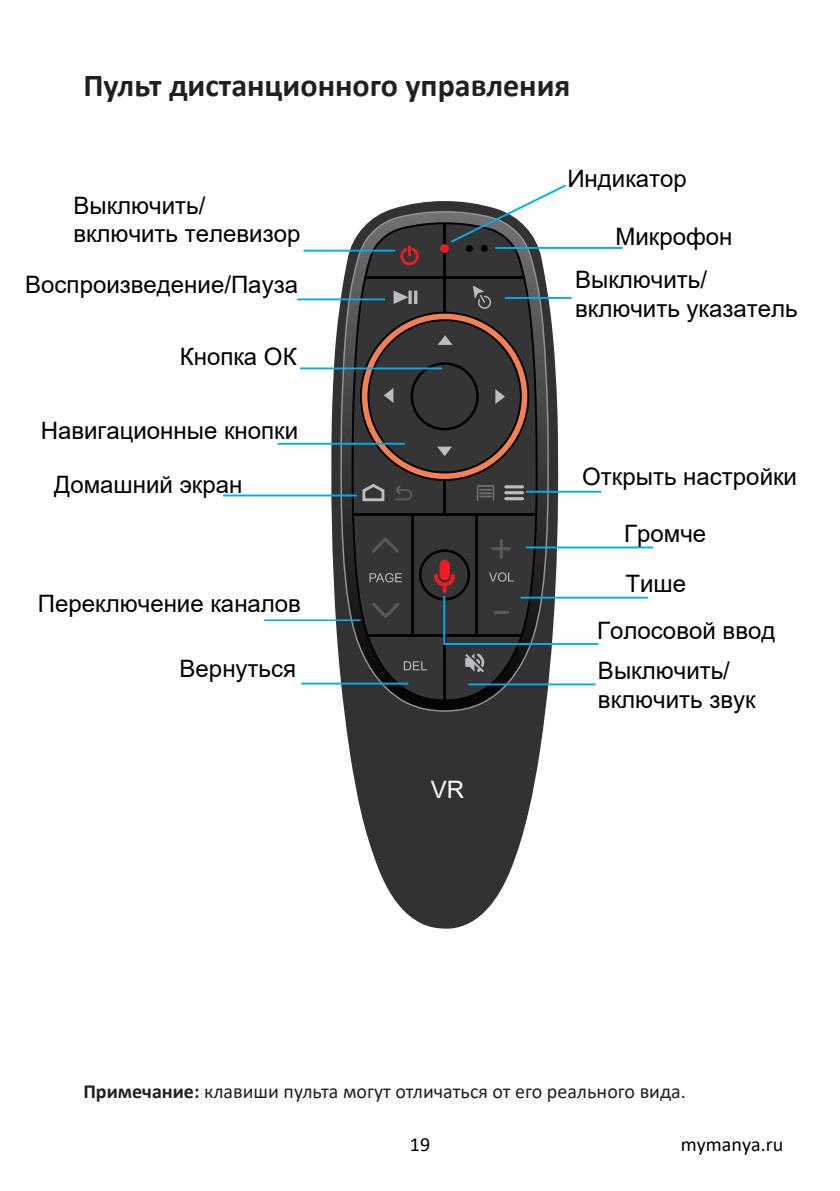
<style>
.page{position:relative;width:840px;height:1191px;background:#fff}
.page>*{position:absolute;margin:0;border:0;box-sizing:border-box;transform-origin:0 0}
.t1{font:700 32px "Calibri";color:#231f20}
.t2{font:24px/28.8px "Arial";color:#000}
.t3{font:24px "Arial";color:#fff}
.t4{font:20px "Calibri";color:#231f20}
.t5{font:20px "Calibri";color:#000}
.s1{font-weight:700}
</style>
<div class="page">
<svg style="left:330px;top:201px;width:229px;height:727px;fill:#323232"></svg>
<svg style="left:339px;top:210px;width:210px;height:502px;background:#545556"></svg>
<svg style="left:351px;top:221px;width:186px;height:481px;background:#333434"></svg>
<svg style="left:361px;top:313px;width:167px;height:167px;background:#b55e3d"></svg>
<div style="left:368px;top:320px;width:152px;height:152px;background:#353535;border-radius:50%"></div>
<svg style="left:411px;top:363px;width:66px;height:66px"></svg>
<svg style="left:410px;top:362px;width:68px;height:68px"></svg>
<div style="left:413px;top:365px;width:63px;height:63px;background:#353535;border-radius:50%"></div>
<hr style="left:366px;top:634px;width:155px;height:2px;background:#000">
<hr style="left:352px;top:513px;width:183px;height:3px;background:#000">
<hr style="left:364px;top:277px;width:160px;height:2px;background:#000">
<hr style="left:411px;top:516px;width:2px;height:118px;background:#000">
<hr style="left:475px;top:516px;width:2px;height:118px;background:#000">
<hr style="left:443px;top:636px;width:2px;height:64px;background:#000">
<hr style="left:443px;top:223px;width:2px;height:89px;background:#000">
<hr style="left:443px;top:480px;width:2px;height:36px;background:#000">
<svg style="left:419px;top:549px;width:51px;height:51px"></svg>
<div style="left:421px;top:552px;width:46px;height:46px;background:#353535;border-radius:50%"></div>
<div style="left:480px;top:245px;width:7px;height:7px;background:#000;border-radius:50%"></div>
<div style="left:465px;top:245px;width:7px;height:7px;background:#000;border-radius:50%"></div>
<div style="left:440px;top:244px;width:8px;height:9px;background:#ee1d23;border-radius:50%"></div>
<svg style="left:399px;top:245px;width:20px;height:21px"></svg>
<svg style="left:393px;top:290px;width:24px;height:14px"></svg>
<svg style="left:394px;top:485px;width:18px;height:15px"></svg>
<div style="left:504px;top:497px;width:19px;height:3px;border:1px solid #bcbdc0"></div>
<svg style="left:504px;top:488px;width:19px;height:11px"></svg>
<div style="left:504px;top:485px;width:19px;height:3px;border:1px solid #bcbdc0"></div>
<svg style="left:438px;top:335px;width:14px;height:10px"></svg>
<svg style="left:437px;top:446px;width:15px;height:10px"></svg>
<svg style="left:384px;top:388px;width:9px;height:15px"></svg>
<svg style="left:495px;top:389px;width:9px;height:15px"></svg>
<svg style="left:472px;top:285px;width:19px;height:24px"></svg>
<svg style="left:360px;top:482px;width:25px;height:20px"></svg>
<svg style="left:369px;top:573px;width:32px;height:9px"></svg>
<svg style="left:403px;top:661px;width:23px;height:9px"></svg>
<svg style="left:492px;top:539px;width:18px;height:19px"></svg>
<div style="left:491px;top:547px;width:20px;height:3px;border:1px solid #58595b"></div>
<svg style="left:371px;top:537px;width:29px;height:17px"></svg>
<svg style="left:371px;top:601px;width:29px;height:17px"></svg>
<svg style="left:476px;top:485px;width:18px;height:16px"></svg>
<div style="left:439px;top:560px;width:10px;height:20px;background:#ee1d23;border-radius:5px"></div>
<svg style="left:448px;top:184px;width:118px;height:60px"></svg>
<hr style="left:495px;top:247px;width:127px;height:2px;background:#00aeef">
<hr style="left:504px;top:297px;width:67px;height:2px;background:#00aeef">
<hr style="left:301px;top:682px;width:107px;height:2px;background:#00aeef">
<hr style="left:264px;top:619px;width:96px;height:2px;background:#00aeef">
<hr style="left:223px;top:494px;width:134px;height:2px;background:#00aeef">
<hr style="left:277px;top:443px;width:127px;height:2px;background:#00aeef">
<hr style="left:300px;top:367px;width:142px;height:2px;background:#00aeef">
<hr style="left:303px;top:250px;width:92px;height:2px;background:#00aeef">
<hr style="left:297px;top:298px;width:88px;height:2px;background:#00aeef">
<hr style="left:526px;top:491px;width:75px;height:1px;background:#00aeef">
<hr style="left:525px;top:546px;width:127px;height:2px;background:#00aeef">
<hr style="left:520px;top:596px;width:127px;height:2px;background:#00aeef">
<hr style="left:468px;top:683px;width:127px;height:2px;background:#00aeef">
<svg style="left:432px;top:572px;width:168px;height:102px"></svg>
<h1 class="t1" style="left:83px;top:63px;width:488px">Пульт дистанционного управления</h1>
<p class="t2" style="left:73px;top:190px;width:228px">Выключить/ включить телевизор</p>
<p class="t2" style="left:25px;top:270px;width:274px">Воспроизведение/Пауза</p>
<p class="t2" style="left:180px;top:342px;width:118px">Кнопка ОК</p>
<p class="t2" style="left:41px;top:415px;width:259px">Навигационные кнопки</p>
<p class="t2" style="left:54px;top:470px;width:190px">Домашний экран</p>
<p class="t2" style="left:38px;top:588px;width:264px">Переключение каналов</p>
<p class="t2" style="left:179px;top:654px;width:118px">Вернуться</p>
<p class="t3" style="left:430px;top:772px;width:35px">VR</p>
<p class="t2" style="left:567px;top:164px;width:121px">Индикатор</p>
<p class="t2" style="left:615px;top:221px;width:118px">Микрофон</p>
<p class="t2" style="left:574px;top:265px;width:224px">Выключить/ включить указатель</p>
<p class="t2" style="left:582px;top:462px;width:216px">Открыть настройки</p>
<p class="t2" style="left:623px;top:508px;width:84px;line-height:50.2px">Громче<br>Тише</p>
<p class="t2" style="left:597px;top:610px;width:180px;line-height:40.4px">Голосовой ввод<br>Выключить/</p>
<p class="t2" style="left:597px;top:685px;width:159px">включить звук</p>
<p class="t4" style="left:83px;top:1077px;width:603px"><span class="s1">Примечание:</span> клавиши пульта могут отличаться от его реального вида.</p>
<p class="t5" style="left:409px;top:1130px;width:22px">19</p>
<p class="t5" style="left:680px;top:1130px;width:104px">mymanya.ru</p>
</div>
